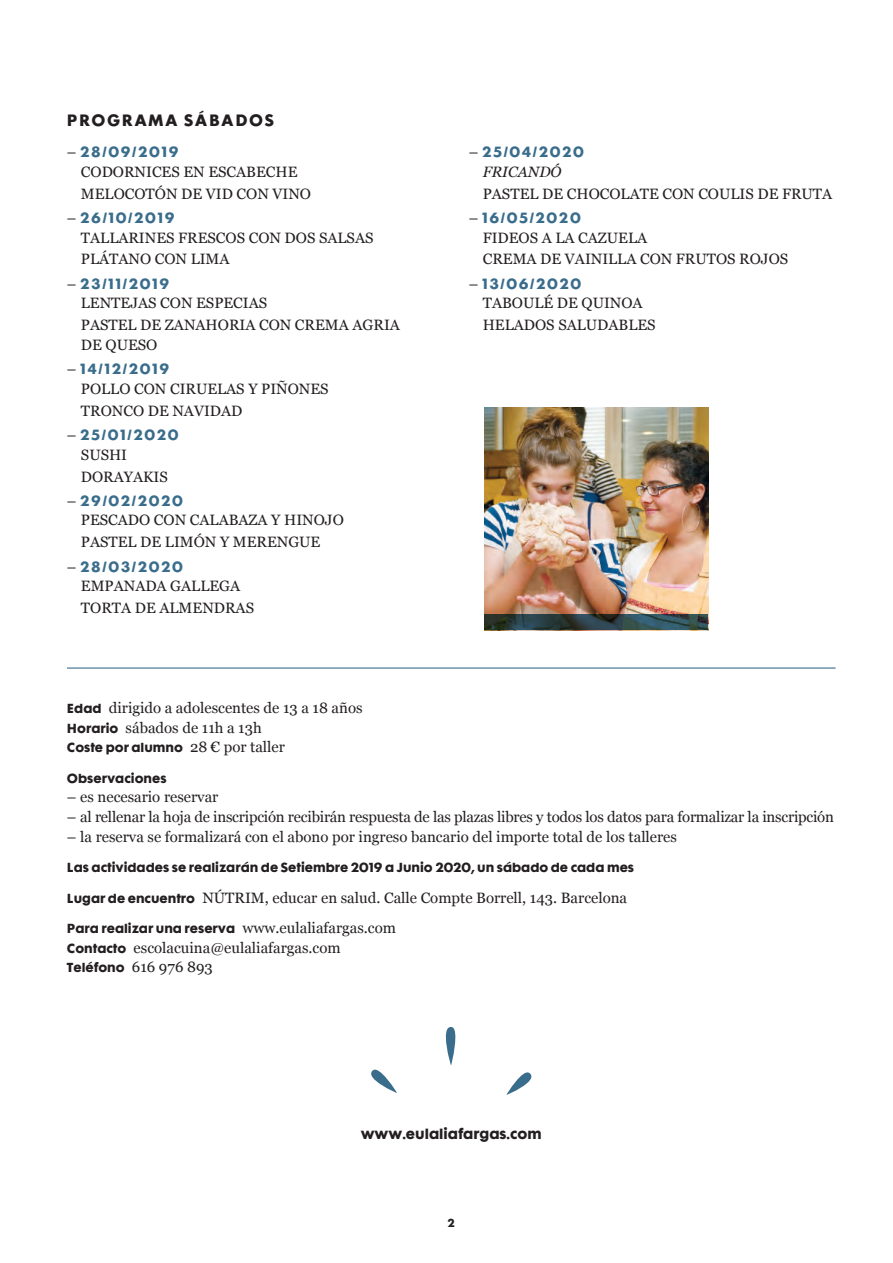
<style>
.page{position:relative;width:893px;height:1263px;background:#fff}
.page>*{position:absolute;margin:0;border:0;box-sizing:border-box;transform-origin:0 0}
.t1{font:15px/21.9px "Georgia";color:#231f20}
.t2{font:700 15px "Futura HEMA Pro OT";letter-spacing:.105em;color:#231f20}
.t3{font:italic 15px "Georgia";color:#231f20}
.t4{font:700 13.5px "Futura HEMA Pro OT";letter-spacing:.12em;color:#3a6d8c}
.t5{font:700 13.5px "Futura HEMA Pro OT";color:#231f20}
.t6{font:700 12px "Futura HEMA Pro OT";color:#231f20}
.t7{font:700 10.5px "Futura HEMA Pro OT";color:#231f20}
.s1{font-family:"Georgia";font-weight:400;font-size:15px;color:#231f20}
.s2{font-family:"Futura HEMA Pro OT";font-weight:700;font-size:12px}
.s3{font-family:"Georgia";font-weight:400;font-size:15px}
</style>
<div class="page">
<svg style="left:445px;top:1027px;width:11px;height:38px"></svg>
<svg style="left:371px;top:1069px;width:26px;height:24px"></svg>
<svg style="left:506px;top:1072px;width:26px;height:23px"></svg>
<hr style="left:67px;top:667px;width:769px;height:2px;background:#3a6d8c">
<img style="left:485px;top:407px;width:223px;height:207px">
<svg style="left:485px;top:614px;width:223px;height:16px;background:#2d4346"></svg>
<p class="t2" style="left:67px;top:110px;width:209px">PROGRAMA SÁBADOS</p>
<p class="t4" style="left:67px;top:143px;width:113px"><span class="s1">–</span> 28/09/2019</p>
<p class="t1" style="left:81px;top:160px;width:232px">CODORNICES EN ESCABECHE<br>MELOCOTÓN DE VID CON VINO</p>
<p class="t4" style="left:67px;top:209px;width:109px"><span class="s1">–</span> 26/10/2019</p>
<p class="t1" style="left:81px;top:226px;width:294px">TALLARINES FRESCOS CON DOS SALSAS<br>PLÁTANO CON LIMA</p>
<p class="t4" style="left:67px;top:275px;width:104px"><span class="s1">–</span> 23/11/2019</p>
<p class="t1" style="left:81px;top:292px;width:320px">LENTEJAS CON ESPECIAS<br>PASTEL DE ZANAHORIA CON CREMA AGRIA</p>
<p class="t1" style="left:81px;top:333px;width:78px">DE QUESO</p>
<p class="t4" style="left:67px;top:360px;width:104px"><span class="s1">–</span> 14/12/2019</p>
<p class="t1" style="left:81px;top:377px;width:249px">POLLO CON CIRUELAS Y PIÑONES<br>TRONCO DE NAVIDAD</p>
<p class="t4" style="left:67px;top:426px;width:113px"><span class="s1">–</span> 25/01/2020</p>
<p class="t1" style="left:81px;top:443px;width:88px">SUSHI<br>DORAYAKIS</p>
<p class="t4" style="left:67px;top:492px;width:117px"><span class="s1">–</span> 29/02/2020</p>
<p class="t1" style="left:81px;top:509px;width:264px">PESCADO CON CALABAZA Y HINOJO<br>PASTEL DE LIMÓN Y MERENGUE</p>
<p class="t4" style="left:67px;top:558px;width:117px"><span class="s1">–</span> 28/03/2020</p>
<p class="t1" style="left:81px;top:574px;width:175px">EMPANADA GALLEGA<br>TORTA DE ALMENDRAS</p>
<p class="t4" style="left:469px;top:143px;width:117px"><span class="s1">–</span> 25/04/2020</p>
<p class="t3" style="left:483px;top:161px;width:80px">FRICANDÓ</p>
<p class="t1" style="left:483px;top:182px;width:351px">PASTEL DE CHOCOLATE CON COULIS DE FRUTA</p>
<p class="t4" style="left:469px;top:209px;width:113px"><span class="s1">–</span> 16/05/2020</p>
<p class="t1" style="left:483px;top:226px;width:307px">FIDEOS A LA CAZUELA<br>CREMA DE VAINILLA CON FRUTOS ROJOS</p>
<p class="t4" style="left:469px;top:275px;width:114px"><span class="s1">–</span> 13/06/2020</p>
<p class="t1" style="left:483px;top:292px;width:174px">TABOULÉ DE QUINOA<br>HELADOS SALUDABLES</p>
<p class="t1" style="left:67px;top:697px;width:297px;line-height:19.6px"><span class="s2">Edad</span> dirigido a adolescentes de 13 a 18 años<br><span class="s2">Horario</span> sábados de 11h a 13h</p>
<p class="t6" style="left:67px;top:740px;width:219px">Coste por alumno <span class="s3">28 € por taller</span></p>
<p class="t6" style="left:67px;top:770px;width:101px">Observaciones</p>
<p class="t1" style="left:67px;top:786px;width:153px">– es necesario reservar</p>
<p class="t1" style="left:67px;top:805px;width:768px">– al rellenar la hoja de inscripción recibirán respuesta de las plazas libres y todos los datos para formalizar la inscripción</p>
<p class="t1" style="left:67px;top:825px;width:612px">– la reserva se formalizará con el abono por ingreso bancario del importe total de los talleres</p>
<p class="t6" style="left:67px;top:860px;width:569px">Las actividades se realizarán de Setiembre 2019 a Junio 2020, un sábado de cada mes</p>
<p class="t1" style="left:67px;top:886px;width:562px"><span class="s2">Lugar de encuentro</span> NÚTRIM, educar en salud. Calle Compte Borrell, 143. Barcelona</p>
<p class="t6" style="left:67px;top:920px;width:331px">Para realizar una reserva <span class="s3">www.eulaliafargas.com</span></p>
<p class="t1" style="left:67px;top:937px;width:275px;line-height:19.6px"><span class="s2">Contacto</span> escolacuina@eulaliafargas.com<br><span class="s2">Teléfono</span> 616 976 893</p>
<p class="t5" style="left:361px;top:1124px;width:182px">www.eulaliafargas.com</p>
<p class="t7" style="left:448px;top:1216px;width:9px">2</p>
</div>
